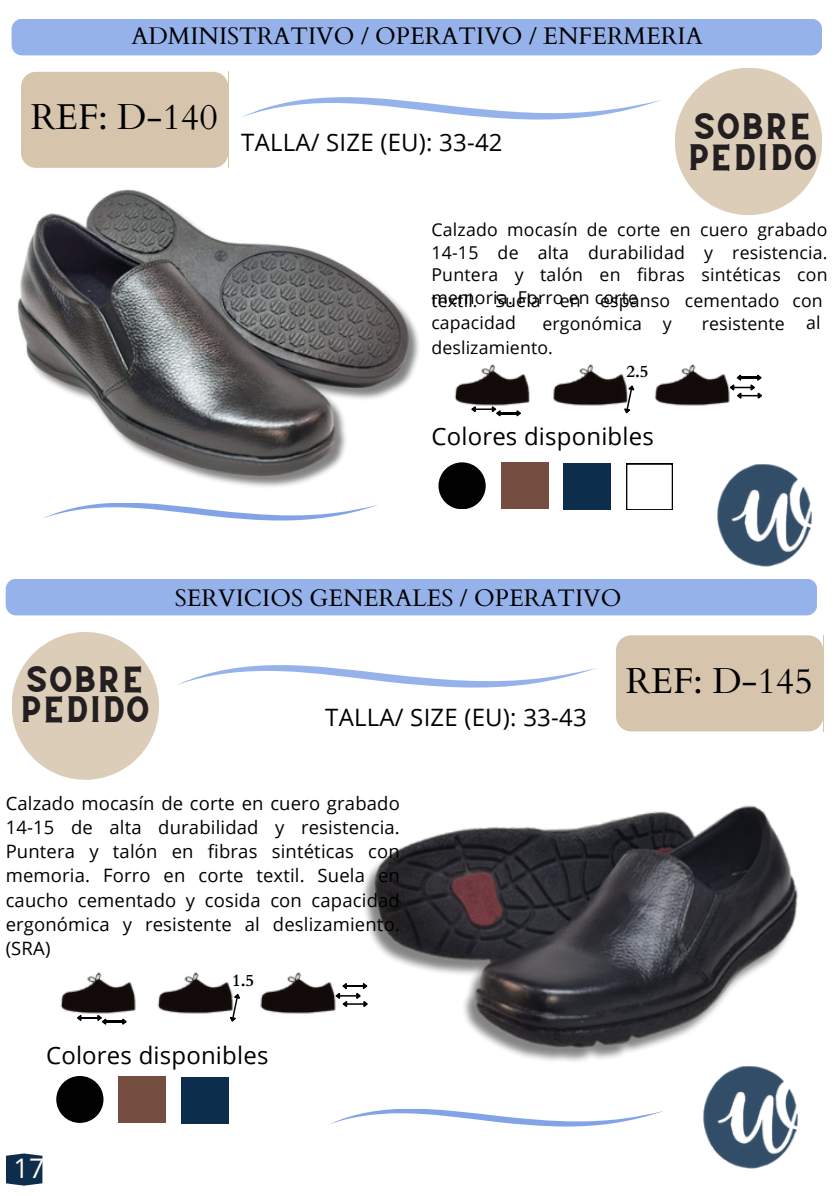
<style>
.page{position:relative;width:836px;height:1196px;background:#fff}
.page>*{position:absolute;margin:0;border:0;box-sizing:border-box;transform-origin:0 0}
.t1{font:36px "Cardo";color:#000}
.t2{font:27px "Open Sans";color:#fffaef}
.t3{font:26px/30px "CS Gordon Vintage";color:#231f20}
.t4{font:24px "Open Sans";letter-spacing:.01em;color:#000}
.t5{font:24px "Cardo";color:#000}
.t6{font:18.4px/24px "Open Sans";letter-spacing:.01em;color:#000;text-align:justify}
.t7{font:17.6px/22.4px "Open Sans";letter-spacing:.01em;color:#000;text-align:justify}
.t8{font:700 16.8px "Cardo";color:#000}
</style>
<div class="page">
<div style="left:12px;top:19px;width:810px;height:36px;background:#96b2ea"></div>
<svg style="left:675px;top:68px;width:147px;height:147px"></svg>
<svg style="left:242px;top:97px;width:419px;height:23px"></svg>
<img style="left:717px;top:464px;width:95px;height:103px">
<div style="left:6px;top:578px;width:811px;height:37px;background:#96b2ea"></div>
<svg style="left:177px;top:665px;width:419px;height:23px"></svg>
<svg style="left:12px;top:632px;width:147px;height:147px"></svg>
<img style="left:708px;top:1141px;width:85px;height:28px">
<div style="left:21px;top:72px;width:207px;height:96px;background:#d6c4ac"></div>
<svg style="left:56px;top:1076px;width:47px;height:46px;fill:#010101"></svg>
<div style="left:119px;top:1076px;width:47px;height:46px;background:#764d41"></div>
<div style="left:181px;top:1076px;width:47px;height:47px;background:#0c2d4c"></div>
<svg style="left:43px;top:507px;width:329px;height:13px"></svg>
<svg style="left:441px;top:462px;width:44px;height:47px;fill:#010101"></svg>
<div style="left:501px;top:462px;width:47px;height:47px;background:#764d41"></div>
<div style="left:563px;top:463px;width:47px;height:47px;background:#0c2d4c"></div>
<svg style="left:624px;top:408px;width:7px;height:5px"></svg>
<div style="left:616px;top:635px;width:207px;height:96px;background:#d6c4ac"></div>
<img style="left:454px;top:364px;width:276px;height:44px">
<svg style="left:230px;top:1016px;width:6px;height:5px"></svg>
<svg style="left:469px;top:405px;width:52px;height:11px"></svg>
<svg style="left:728px;top:374px;width:34px;height:27px"></svg>
<img style="left:60px;top:972px;width:275px;height:44px">
<svg style="left:77px;top:1014px;width:50px;height:10px"></svg>
<svg style="left:334px;top:983px;width:1px;height:26px"></svg>
<img style="left:17px;top:189px;width:424px;height:318px">
<img style="left:335px;top:693px;width:489px;height:448px">
<svg style="left:6px;top:1153px;width:36px;height:32px"></svg>
<div style="left:624px;top:462px;width:50px;height:50px;border:3px solid #000"></div>
<p class="t5" style="left:131px;top:20px;width:573px">ADMINISTRATIVO / OPERATIVO / ENFERMERIA</p>
<h2 class="t1" style="left:31px;top:93px;width:188px">REF: D-140</h2>
<p class="t4" style="left:241px;top:125px;width:263px">TALLA/ SIZE (EU): 33-42</p>
<p class="t3" style="left:687px;top:114px;width:132px;line-height:31.6px">SOBRE<br>PEDIDO</p>
<p class="t7" style="left:431px;top:218px;width:398px">Calzado mocasín de corte en cuero grabado 14-15 de alta durabilidad y resistencia.<br>Puntera y talón en fibras sintéticas con memoria. Forro en corte</p>
<p class="t7" style="left:431px;top:289px;width:86px">textil. capacidad</p>
<h4 class="t7" style="left:495px;top:289px;width:47px">Suela</h4>
<p class="t7" style="left:559px;top:289px;width:22px">en</p>
<p class="t7" style="left:600px;top:289px;width:71px">espanso</p>
<h3 class="t7" style="left:685px;top:289px;width:96px">cementado</h3>
<p class="t7" style="left:792px;top:289px;width:32px">con</p>
<p class="t7" style="left:542px;top:312px;width:101px">ergonómica</p>
<p class="t7" style="left:662px;top:312px;width:10px">y</p>
<p class="t7" style="left:701px;top:312px;width:85px">resistente</p>
<p class="t7" style="left:806px;top:311px;width:16px">al</p>
<h2 class="t7" style="left:431px;top:336px;width:123px">deslizamiento.</h2>
<p class="t8" style="left:626px;top:361px;width:24px">2.5</p>
<p class="t4" style="left:431px;top:420px;width:224px">Colores disponibles</p>
<p class="t3" style="left:20px;top:668px;width:132px">SOBRE<br>PEDIDO</p>
<p class="t5" style="left:175px;top:582px;width:448px">SERVICIOS GENERALES / OPERATIVO</p>
<p class="t4" style="left:325px;top:700px;width:263px">TALLA/ SIZE (EU): 33-43</p>
<p class="t1" style="left:626px;top:657px;width:188px">REF: D-145</p>
<h2 class="t6" style="left:6px;top:791px;width:395px">Calzado mocasín de corte en cuero grabado 14-15 de alta durabilidad y resistencia.<br>Puntera y talón en fibras sintéticas con memoria. Forro en corte textil. Suela en caucho cementado y cosida con capacidad ergonómica y resistente al deslizamiento. (SRA)</h2>
<p class="t8" style="left:232px;top:969px;width:24px">1.5</p>
<p class="t4" style="left:46px;top:1038px;width:224px">Colores disponibles</p>
<h2 class="t2" style="left:13px;top:1149px;width:33px">17</h2>
</div>
